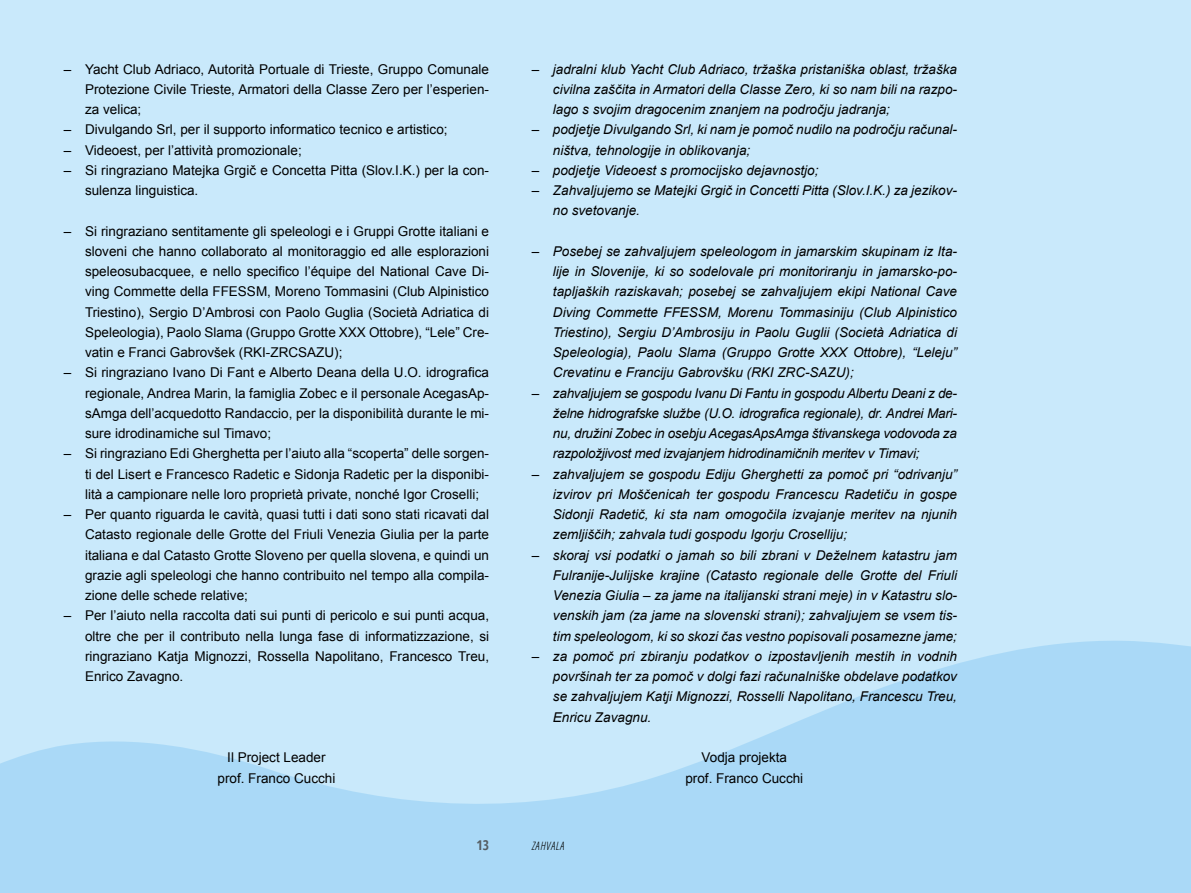
<style>
.page{position:relative;width:1191px;height:893px;background:#c9e9fb}
.page>*{position:absolute;margin:0;border:0;box-sizing:border-box;transform-origin:0 0}
.t1{font:italic 13.5px/20.2px "Arial";color:#000;text-align:justify}
.t2{font:13.5px/20.2px "Arial";color:#000;text-align:justify}
.t3{font:700 condensed 13.5px "Open Sans";color:#646363}
.t4{font:italic 300 condensed 11.55px "Open Sans";letter-spacing:.055em;color:#000}
</style>
<div class="page">
<svg style="left:0;top:641px;width:1191px;height:252px;fill:#aad9f7"></svg>
<p class="t2" style="left:85px;top:59px;width:405px;text-indent:-21px">– Yacht Club Adriaco, Autorità Portuale di Trieste, Gruppo Comunale Protezione Civile Trieste, Armatori della Classe Zero per l’esperien&shy;za velica;</p>
<p class="t2" style="left:64px;top:120px;width:385px">– Divulgando Srl, per il supporto informatico tecnico e artistico;</p>
<p class="t2" style="left:64px;top:140px;width:239px">– Videoest, per l’attività promozionale;</p>
<p class="t2" style="left:85px;top:160px;width:405px;text-indent:-21px">– Si ringraziano Matejka Grgič e Concetta Pitta (Slov.I.K.) per la con&shy;sulenza linguistica.</p>
<p class="t2" style="left:85px;top:221px;width:405px;text-indent:-21px">– Si ringraziano sentitamente gli speleologi e i Gruppi Grotte italiani e sloveni che hanno collaborato al monitoraggio ed alle esplorazioni speleosubacquee, e nello specifico l’équipe del National Cave Di&shy;ving Commette della FFESSM, Moreno Tommasini (Club Alpinistico Triestino), Sergio D’Ambrosi con Paolo Guglia (Società Adriatica di Speleologia), Paolo Slama (Gruppo Grotte XXX Ottobre), “Lele” Cre&shy;vatin e Franci Gabrovšek (RKI-ZRCSAZU);</p>
<p class="t2" style="left:85px;top:363px;width:405px;text-indent:-21px">– Si ringraziano Ivano Di Fant e Alberto Deana della U.O. idrografica regionale, Andrea Marin, la famiglia Zobec e il personale AcegasAp&shy;sAmga dell’acquedotto Randaccio, per la disponibilità durante le mi&shy;sure idrodinamiche sul Timavo;</p>
<p class="t2" style="left:85px;top:444px;width:405px;text-indent:-21px">– Si ringraziano Edi Gherghetta per l’aiuto alla “scoperta” delle sorgen&shy;ti del Lisert e Francesco Radetic e Sidonja Radetic per la disponibi&shy;lità a campionare nelle loro proprietà private, nonché Igor Croselli;</p>
<p class="t2" style="left:85px;top:504px;width:405px;text-indent:-21px">– Per quanto riguarda le cavità, quasi tutti i dati sono stati ricavati dal Catasto regionale delle Grotte del Friuli Venezia Giulia per la parte italiana e dal Catasto Grotte Sloveno per quella slovena, e quindi un grazie agli speleologi che hanno contribuito nel tempo alla compila&shy;zione delle schede relative;</p>
<p class="t2" style="left:85px;top:606px;width:405px;text-indent:-21px">– Per l’aiuto nella raccolta dati sui punti di pericolo e sui punti acqua, oltre che per il contributo nella lunga fase di informatizzazione, si ringraziano Katja Mignozzi, Rossella Napolitano, Francesco Treu, Enrico Zavagno.</p>
<p class="t2" style="left:217px;top:747px;width:119px;line-height:21px;text-align:center">Il Project Leader prof. Franco Cucchi</p>
<p class="t1" style="left:553px;top:59px;width:405px;text-indent:-21px">– jadralni klub Yacht Club Adriaco, tržaška pristaniška oblast, tržaška civilna zaščita in Armatori della Classe Zero, ki so nam bili na razpo&shy;lago s svojim dragocenim znanjem na področju jadranja;</p>
<p class="t1" style="left:553px;top:120px;width:405px;text-indent:-21px">– podjetje Divulgando Srl, ki nam je pomoč nudilo na področju računal&shy;ništva, tehnologije in oblikovanja;</p>
<p class="t1" style="left:531px;top:160px;width:288px">– podjetje Videoest s promocijsko dejavnostjo;</p>
<p class="t1" style="left:553px;top:180px;width:405px;text-indent:-21px">– Zahvaljujemo se Matejki Grgič in Concetti Pitta (Slov.I.K.) za jezikov&shy;no svetovanje.</p>
<p class="t1" style="left:553px;top:241px;width:405px;text-indent:-21px">– Posebej se zahvaljujem speleologom in jamarskim skupinam iz Ita&shy;lije in Slovenije, ki so sodelovale pri monitoriranju in jamarsko-po&shy;tapljaških raziskavah; posebej se zahvaljujem ekipi National Cave Diving Commette FFESSM, Morenu Tommasiniju (Club Alpinistico Triestino), Sergiu D’Ambrosiju in Paolu Guglii (Società Adriatica di Speleologia), Paolu Slama (Gruppo Grotte XXX Ottobre), “Leleju” Crevatinu e Franciju Gabrovšku (RKI ZRC-SAZU);</p>
<p class="t1" style="left:553px;top:383px;width:405px;text-indent:-21px">– zahvaljujem se gospodu Ivanu Di Fantu in gospodu Albertu Deani z de&shy;želne hidrografske službe (U.O. idrografica regionale), dr. Andrei Mari&shy;nu, družini Zobec in osebju AcegasApsAmga štivanskega vodovoda za razpoložjivost med izvajanjem hidrodinamičnih meritev v Timavi;</p>
<p class="t1" style="left:553px;top:464px;width:405px;text-indent:-21px">– zahvaljujem se gospodu Ediju Gherghetti za pomoč pri “odrivanju” izvirov pri Moščenicah ter gospodu Francescu Radetiču in gospe Sidonji Radetič, ki sta nam omogočila izvajanje meritev na njunih zemljiščih; zahvala tudi gospodu Igorju Croselliju;</p>
<p class="t1" style="left:553px;top:545px;width:405px;text-indent:-21px">– skoraj vsi podatki o jamah so bili zbrani v Deželnem katastru jam Fulranije-Julijske krajine (Catasto regionale delle Grotte del Friuli Venezia Giulia – za jame na italijanski strani meje) in v Katastru slo&shy;venskih jam (za jame na slovenski strani); zahvaljujem se vsem tis&shy;tim speleologom, ki so skozi čas vestno popisovali posamezne jame;</p>
<p class="t1" style="left:553px;top:646px;width:405px;text-indent:-21px">– za pomoč pri zbiranju podatkov o izpostavljenih mestih in vodnih površinah ter za pomoč v dolgi fazi računalniške obdelave podatkov se zahvaljujem Katji Mignozzi, Rosselli Napolitano, Francescu Treu, Enricu Zavagnu.</p>
<p class="t2" style="left:685px;top:747px;width:119px;line-height:21px;text-align:center">Vodja projekta<br>prof. Franco Cucchi</p>
<p class="t3" style="left:476px;top:836px;width:14px">13</p>
<p class="t4" style="left:531px;top:838px;width:34px">ZAHVALA</p>
</div>
